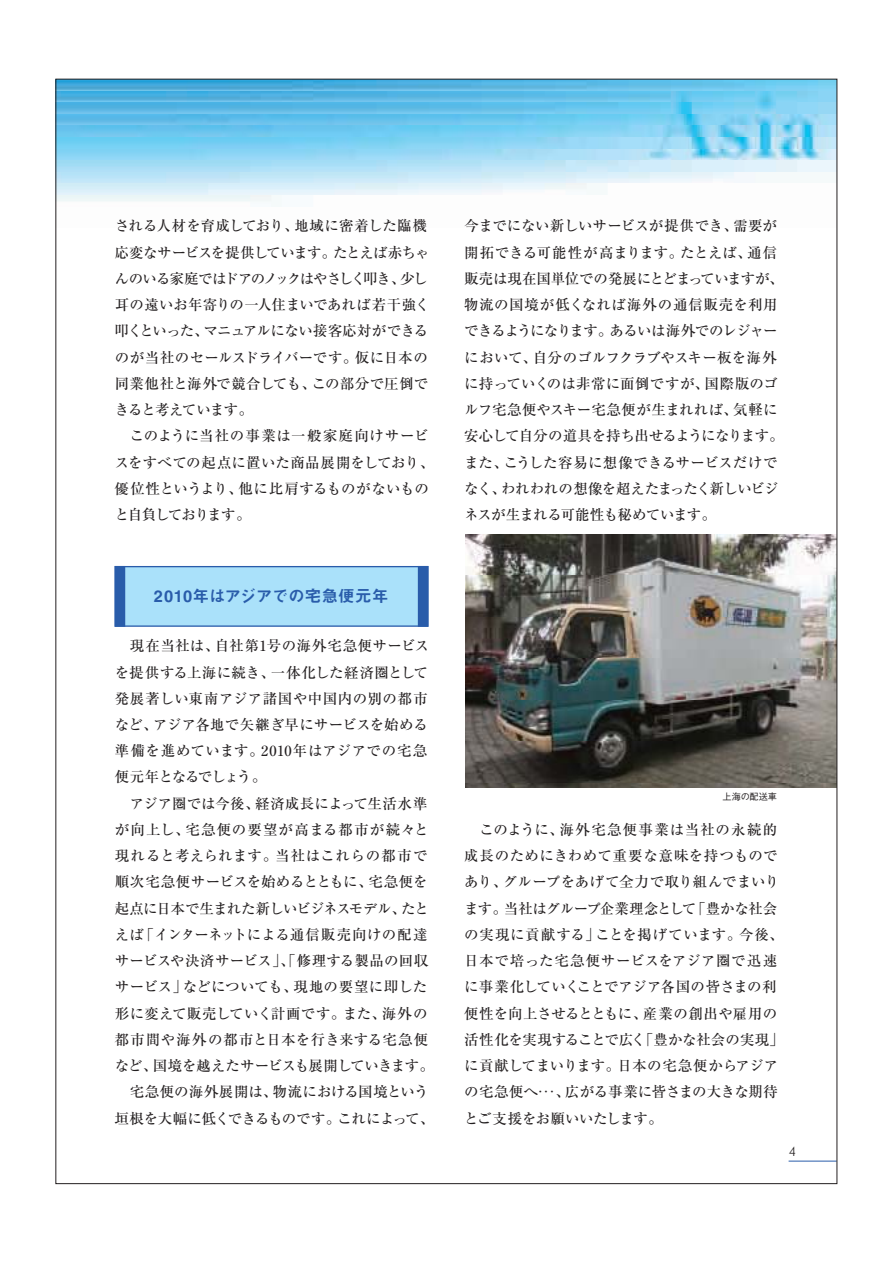
<style>
.page{position:relative;width:893px;height:1263px;background:#fff}
.page>*{position:absolute;margin:0;border:0;box-sizing:border-box;transform-origin:0 0}
.t1{font:16.35px "Midashi Go MB31 90 msp RKSJ H";letter-spacing:.01em;color:#295caa}
.t2{font:14.4px/26.2px "Ryumin Medium 90 msp RKSJ H";color:#231f20}
.t3{font:14.4px/26.2px "Ryumin Medium 90 msp RKSJ H";letter-spacing:-.02em;color:#231f20}
.t4{font:9.15px "Gothic BBB Medium 90 msp RKSJ H";letter-spacing:-.005em;color:#231f20}
</style>
<div class="page">
<img style="left:58px;top:81px;width:777px;height:121px">
<div style="left:115px;top:567px;width:313px;height:59px;background:#aae1fa"></div>
<div style="left:115px;top:566px;width:313px;height:61px;border:1px solid #295caa"></div>
<div style="left:418px;top:567px;width:10px;height:59px;background:#295caa"></div>
<div style="left:115px;top:567px;width:10px;height:59px;background:#295caa"></div>
<hr style="left:788px;top:1161px;width:49px;height:1px;background:#295caa">
<img style="left:465px;top:534px;width:370px;height:254px">
<p class="t3" style="left:115px;top:215px;width:321px">される人材を育成しており、地域に密着した臨機応変なサービスを提供しています。たとえば赤ちゃんのいる家庭ではドアのノックはやさしく叩き、少し耳の遠いお年寄りの一人住まいであれば若干強く叩くといった、マニュアルにない接客応対ができるのが当社のセールスドライバーです。仮に日本の同業他社と海外で競合しても、この部分で圧倒できると考えています。<br>　このように当社の事業は一般家庭向けサービスをすべての起点に置いた商品展開をしており、優位性というより、他に比肩するものがないものと自負しております。</p>
<p class="t1" style="left:154px;top:590px;width:236px">2010年はアジアでの宅急便元年</p>
<p class="t2" style="left:115px;top:635px;width:321px">　現在当社は、自社第1号の海外宅急便サービスを提供する上海に続き、一体化した経済圏として発展著しい東南アジア諸国や中国内の別の都市など、アジア各地で矢継ぎ早にサービスを始める準備を進めています。2010年はアジアでの宅急便元年となるでしょう。<br>　アジア圏では今後、経済成長によって生活水準が向上し、宅急便の要望が高まる都市が続々と現れると考えられます。当社はこれらの都市で順次宅急便サービスを始めるとともに、宅急便を起点に日本で生まれた新しいビジネスモデル、たとえば「インターネットによる通信販売向けの配達サービスや決済サービス」、「修理する製品の回収サービス」などについても、現地の要望に即した形に変えて販売していく計画です。また、海外の都市間や海外の都市と日本を行き来する宅急便など、国境を越えたサービスも展開していきます。　宅急便の海外展開は、物流における国境という垣根を大幅に低くできるものです。これによって、</p>
<p class="t2" style="left:464px;top:215px;width:321px">今までにない新しいサービスが提供でき、需要が開拓できる可能性が高まります。たとえば、通信販売は現在国単位での発展にとどまっていますが、物流の国境が低くなれば海外の通信販売を利用できるようになります。あるいは海外でのレジャーにおいて、自分のゴルフクラブやスキー板を海外に持っていくのは非常に面倒ですが、国際版のゴルフ宅急便やスキー宅急便が生まれれば、気軽に安心して自分の道具を持ち出せるようになります。また、こうした容易に想像できるサービスだけでなく、われわれの想像を超えたまったく新しいビジネスが生まれる可能性も秘めています。</p>
<p class="t4" style="left:722px;top:794px;width:56px">上海の配送車</p>
<p class="t2" style="left:464px;top:818px;width:321px">　このように、海外宅急便事業は当社の永続的成長のためにきわめて重要な意味を持つものであり、グループをあげて全力で取り組んでまいります。当社はグループ企業理念として「豊かな社会の実現に貢献する」ことを掲げています。今後、日本で培った宅急便サービスをアジア圏で迅速に事業化していくことでアジア各国の皆さまの利便性を向上させるとともに、産業の創出や雇用の活性化を実現することで広く「豊かな社会の実現」に貢献してまいります。日本の宅急便からアジアの宅急便へ･･･、広がる事業に皆さまの大きな期待とご支援をお願いいたします。</p>
</div>
